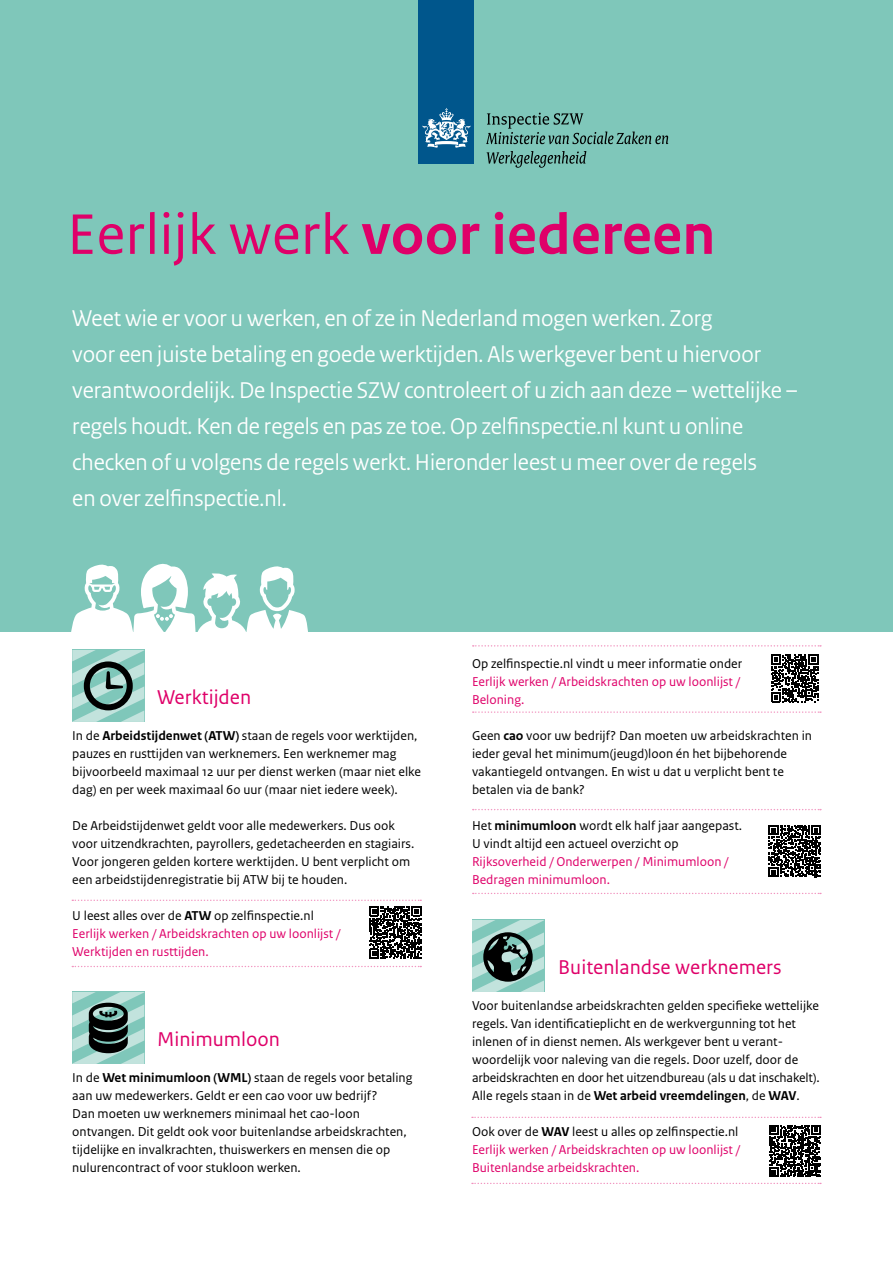
<style>
.page{position:relative;width:893px;height:1263px;background:#fff}
.page>*{position:absolute;margin:0;border:0;box-sizing:border-box;transform-origin:0 0}
._01_RO_Titel_WEB{font:700 60px "Rijksoverheid Sans Text";color:#df0069}
._02_RO_Titel_intro_W{font:24px/36px "Rijksoverheid Sans Heading";color:#fff}
._05_RO_Alineakop_WEB{font:21px "Rijksoverheid Sans Text";color:#df0069}
._10_RO_Broodtekst_WE{font:13.5px/18px "Rijksoverheid Sans Text";color:#000}
._10_RO_Broodtekst{font:13.5px/18px "Rijksoverheid Sans Text";color:#df0069}
._10_RO_Broodtekst-2{font:13.5px/18px "Rijksoverheid Sans Text";color:#000}
.s1{font-weight:400}
.s2{font-weight:700}
.s3{color:#000}
.s4{font-weight:700;color:#000}
.s5{color:#df0069}
</style>
<div class="page">
<div style="left:0;top:0;width:893px;height:631px;background:#7fc7ba"></div>
<svg style="left:72px;top:650px;width:72px;height:72px;background:#82aea6"></svg>
<svg style="left:72px;top:992px;width:72px;height:72px;background:#759c95"></svg>
<svg style="left:472px;top:920px;width:72px;height:72px;background:#779f98"></svg>
<svg style="left:71px;top:563px;width:237px;height:69px"></svg>
<svg style="left:72px;top:966px;width:349px;height:1px"></svg>
<svg style="left:72px;top:899px;width:349px;height:59px"></svg>
<svg style="left:771px;top:655px;width:48px;height:47px"></svg>
<svg style="left:473px;top:711px;width:348px;height:2px"></svg>
<svg style="left:473px;top:645px;width:348px;height:1px"></svg>
<svg style="left:769px;top:825px;width:52px;height:52px"></svg>
<svg style="left:473px;top:892px;width:348px;height:2px"></svg>
<svg style="left:473px;top:809px;width:348px;height:1px"></svg>
<svg style="left:472px;top:1116px;width:349px;height:2px"></svg>
<svg style="left:472px;top:1125px;width:349px;height:59px"></svg>
<div style="left:419px;top:0;width:55px;height:163px;background:#00568c"></div>
<svg style="left:423px;top:108px;width:47px;height:40px"></svg>
<svg style="left:486px;top:113px;width:182px;height:31px"></svg>
<svg style="left:487px;top:151px;width:99px;height:17px"></svg>
<p class="_01_RO_Titel_WEB" style="left:67px;top:200px;width:650px"><span class="s1">Eerlijk werk</span> voor iedereen</p>
<p class="_02_RO_Titel_intro_W" style="left:72px;top:300px;width:727px">Weet wie er voor u werken, en of ze in Nederland mogen werken. Zorg<br>voor een juiste betaling en goede werktijden. Als werkgever bent u hiervoor verantwoordelijk. De Inspectie SZW controleert of u zich aan deze – wettelijke – regels houdt. Ken de regels en pas ze toe. Op zelfinspectie.nl kunt u online checken of u volgens de regels werkt. Hieronder leest u meer over de regels<br>en over zelfinspectie.nl.</p>
<p class="_05_RO_Alineakop_WEB" style="left:157px;top:685px;width:96px">Werktijden</p>
<p class="_10_RO_Broodtekst_WE" style="left:72px;top:727px;width:350px">In de <span class="s2">Arbeidstijdenwet (ATW)</span> staan de regels voor werktijden, pauzes en rusttijden van werknemers. Een werknemer mag bijvoorbeeld maximaal 12 uur per dienst werken (maar niet elke dag) en per week maximaal 60 uur (maar niet iedere week).</p>
<p class="_10_RO_Broodtekst_WE" style="left:72px;top:817px;width:344px">De Arbeidstijdenwet geldt voor alle medewerkers. Dus ook voor uitzendkrachten, payrollers, gedetacheerden en stagiairs.<br>Voor jongeren gelden kortere werktijden. U bent verplicht om een arbeidstijdenregistratie bij ATW bij te houden.</p>
<p class="_10_RO_Broodtekst" style="left:72px;top:907px;width:270px"><span class="s3">U leest alles over de</span> <span class="s4">ATW</span> <span class="s3">op zelfinspectie.nl<br></span>Eerlijk werken / Arbeidskrachten op uw loonlijst /<br>Werktijden en rusttijden.</p>
<p class="_05_RO_Alineakop_WEB" style="left:157px;top:1027px;width:125px">Minimumloon</p>
<p class="_10_RO_Broodtekst_WE" style="left:72px;top:1069px;width:342px">In de <span class="s2">Wet minimumloon (WML)</span> staan de regels voor betaling aan uw medewerkers. Geldt er een cao voor uw bedrijf?</p>
<p class="_10_RO_Broodtekst_WE" style="left:72px;top:1105px;width:336px">Dan moeten uw werknemers minimaal het cao-loon ontvangen. Dit geldt ook voor buitenlandse arbeidskrachten, tijdelijke en invalkrachten, thuiswerkers en mensen die op nulurencontract of voor stukloon werken.</p>
<p class="_10_RO_Broodtekst" style="left:472px;top:655px;width:272px"><span class="s3">Op zelfinspectie.nl vindt u meer informatie onder<br></span>Eerlijk werken / Arbeidskrachten op uw loonlijst /<br>Beloning.</p>
<p class="_10_RO_Broodtekst-2" style="left:472px;top:727px;width:341px">Geen <span class="s2">cao</span> voor uw bedrijf? Dan moeten uw arbeidskrachten in ieder geval het minimum(jeugd)loon én het bijbehorende vakantiegeld ontvangen. En wist u dat u verplicht bent te betalen via de bank?</p>
<p class="_10_RO_Broodtekst-2" style="left:472px;top:817px;width:272px">Het <span class="s2">minimumloon</span> wordt elk half jaar aangepast.<br>U vindt altijd een actueel overzicht op<br><span class="s5">Rijksoverheid / Onderwerpen / Minimumloon /</span></p>
<p class="_10_RO_Broodtekst" style="left:472px;top:871px;width:140px">Bedragen minimumloon.</p>
<p class="_05_RO_Alineakop_WEB" style="left:558px;top:955px;width:225px">Buitenlandse werknemers</p>
<p class="_10_RO_Broodtekst_WE" style="left:472px;top:997px;width:349px">Voor buitenlandse arbeidskrachten gelden specifieke wettelijke regels. Van identificatieplicht en de werkvergunning tot het inlenen of in dienst nemen. Als werkgever bent u verant&shy;woordelijk voor naleving van die regels. Door uzelf, door de arbeidskrachten en door het uitzendbureau (als u dat inschakelt).<br>Alle regels staan in de <span class="s2">Wet arbeid vreemdelingen</span>, de <span class="s2">WAV</span>.</p>
<p class="_10_RO_Broodtekst" style="left:472px;top:1123px;width:270px"><span class="s3">Ook over de</span> <span class="s4">WAV</span> <span class="s3">leest u alles op zelfinspectie.nl<br></span>Eerlijk werken / Arbeidskrachten op uw loonlijst /<br>Buitenlandse arbeidskrachten.</p>
</div>
